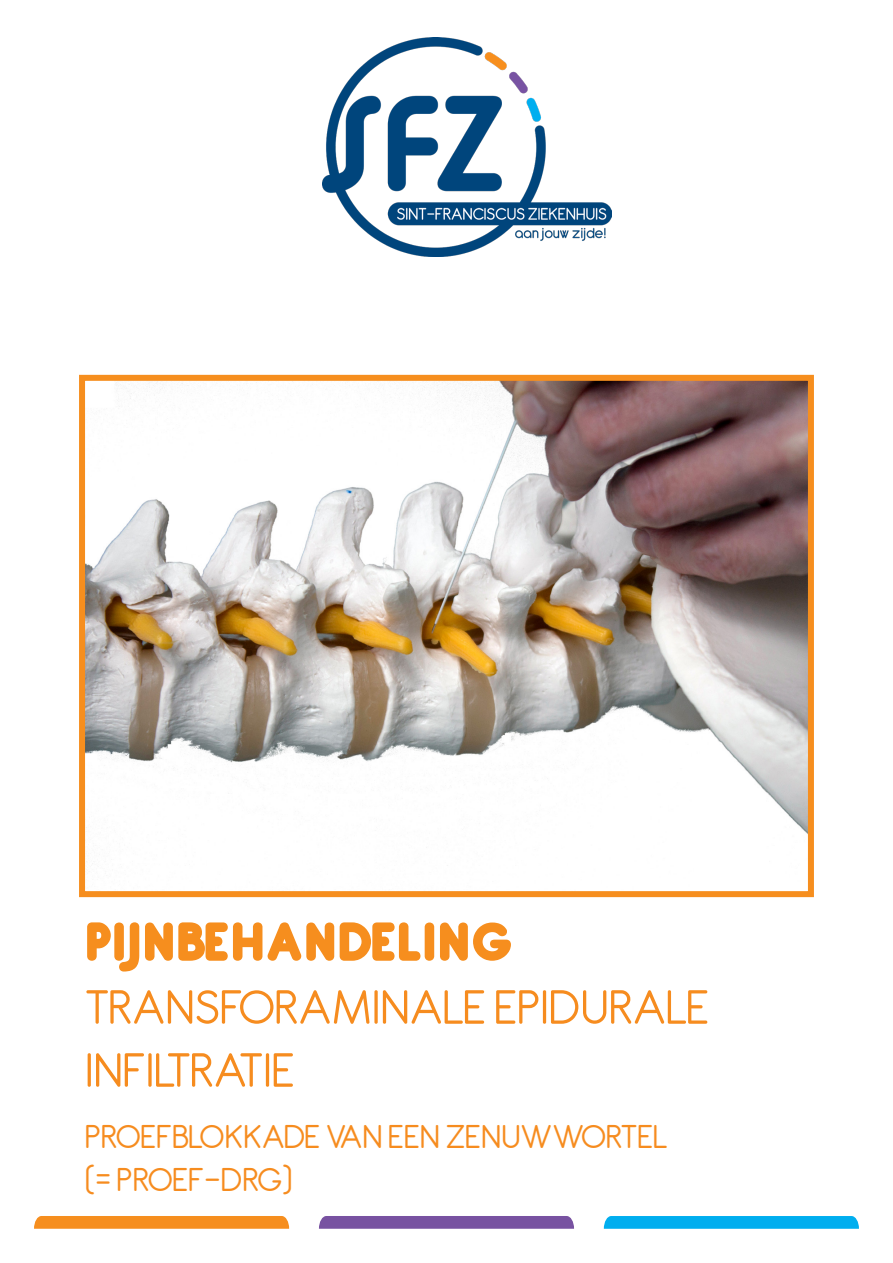
<style>
.page{position:relative;width:893px;height:1263px;background:#fff}
.page>*{position:absolute;margin:0;border:0;box-sizing:border-box;transform-origin:0 0}
.t1{font:800 60px "Antipasto";color:#f68e1e}
.t2{font:52.5px "Antipasto";color:#f68c1f}
.t3{font:36px "Antipasto";color:#f68c1f}
</style>
<div class="page">
<svg style="left:604px;top:1216px;width:255px;height:13px;background:#07b0ef"></svg>
<svg style="left:34px;top:1216px;width:255px;height:13px;background:#f69124"></svg>
<svg style="left:319px;top:1216px;width:255px;height:13px;background:#7c57a3"></svg>
<img style="left:79px;top:374px;width:735px;height:524px">
<img style="left:322px;top:38px;width:289px;height:219px">
<p class="t1" style="left:85px;top:903px;width:430px">PIJNBEHANDELING</p>
<p class="t2" style="left:85px;top:977px;width:626px">TRANSFORAMINALE EPIDURALE</p>
<p class="t2" style="left:85px;top:1040px;width:211px">INFILTRATIE</p>
<p class="t3" style="left:85px;top:1116px;width:583px">PROEFBLOKKADE VAN EEN ZENUWWORTEL</p>
<p class="t3" style="left:85px;top:1159px;width:209px">(= PROEF-DRG)</p>
</div>
